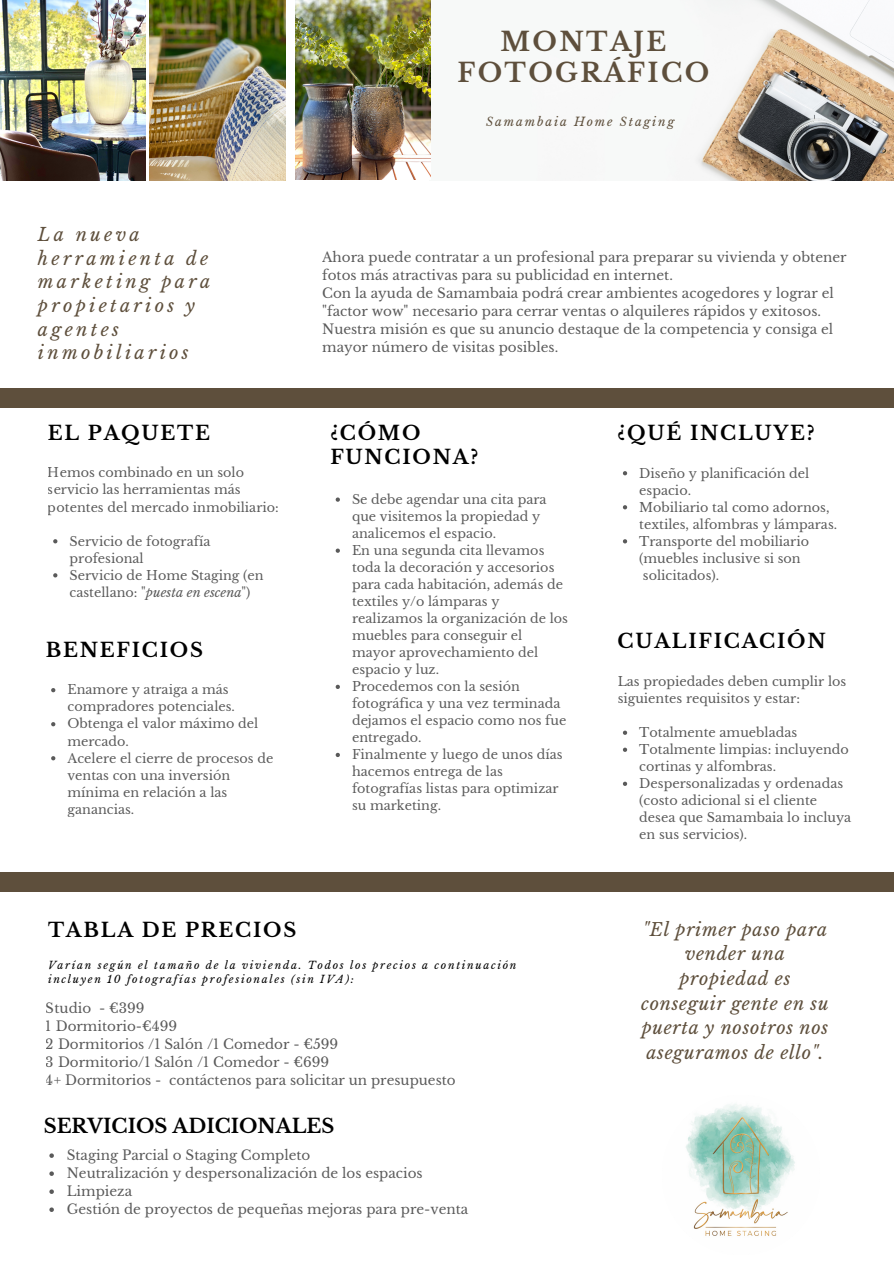
<style>
.page{position:relative;width:894px;height:1264px;background:#fff}
.page>*{position:absolute;margin:0;border:0;box-sizing:border-box;transform-origin:0 0}
.t1{font:700 25.95px/31.7px "Libre Baskerville";letter-spacing:.09em;color:#5e4f3c;text-align:center}
.t2{font:700 19.5px/23.7px "Libre Baskerville";letter-spacing:.09em;color:#000}
.t3{font:700 19.5px "Libre Baskerville";color:#000}
.t4{font:italic 18px/23.7px "Libre Baskerville";letter-spacing:.18em;color:#5e4f3c}
.t5{font:italic 17.85px/24.6px "Libre Baskerville";letter-spacing:.04em;color:#5e4f3c;text-align:center}
.t6{font:13.5px/18px "Libre Baskerville";color:#000}
.t7{font:12.75px/17px "Libre Baskerville";color:#000}
.t8{font:italic 12px "Libre Baskerville";letter-spacing:.16em;color:#5e4f3c}
.t9{font:italic 10.5px/14px "Libre Baskerville";letter-spacing:.16em;color:#000}
.s1{font-style:italic}
</style>
<div class="page">
<div style="left:0;top:872px;width:893px;height:19px;background:#5e4f3c"></div>
<img style="left:295px;top:0;width:598px;height:180px">
<img style="left:150px;top:0;width:135px;height:180px">
<img style="left:0;top:0;width:145px;height:180px">
<img style="left:686px;top:1104px;width:109px;height:132px">
<svg style="left:49px;top:1153px;width:5px;height:4px"></svg>
<svg style="left:49px;top:1171px;width:5px;height:4px"></svg>
<svg style="left:49px;top:1189px;width:5px;height:4px"></svg>
<svg style="left:49px;top:1207px;width:5px;height:4px"></svg>
<div style="left:0;top:388px;width:893px;height:19px;background:#5e4f3c"></div>
<svg style="left:51px;top:688px;width:4px;height:4px"></svg>
<svg style="left:51px;top:722px;width:4px;height:4px"></svg>
<svg style="left:51px;top:756px;width:4px;height:4px"></svg>
<svg style="left:622px;top:471px;width:5px;height:4px"></svg>
<svg style="left:622px;top:505px;width:5px;height:4px"></svg>
<svg style="left:622px;top:539px;width:5px;height:4px"></svg>
<svg style="left:335px;top:497px;width:5px;height:4px"></svg>
<svg style="left:335px;top:548px;width:5px;height:5px"></svg>
<svg style="left:335px;top:684px;width:5px;height:5px"></svg>
<svg style="left:335px;top:752px;width:5px;height:5px"></svg>
<svg style="left:622px;top:730px;width:5px;height:5px"></svg>
<svg style="left:622px;top:747px;width:5px;height:5px"></svg>
<svg style="left:623px;top:781px;width:4px;height:5px"></svg>
<svg style="left:53px;top:539px;width:4px;height:4px"></svg>
<svg style="left:53px;top:573px;width:4px;height:4px"></svg>
<h1 class="t1" style="left:457px;top:26px;width:253px">MONTAJE<br>FOTOGRÁFICO</h1>
<h3 class="t4" style="left:38px;top:223px;width:174px">La nueva herramienta de marketing para propietarios y agentes inmobiliarios</h3>
<h2 class="t2" style="left:48px;top:421px;width:164px">EL PAQUETE</h2>
<p class="t7" style="left:48px;top:464px;width:232px">Hemos combinado en un solo servicio las herramientas más potentes del mercado inmobiliario:</p>
<p class="t7" style="left:70px;top:532px;width:195px">Servicio de fotografía profesional<br>Servicio de Home Staging (en castellano: "<span class="s1">puesta en escena</span>")</p>
<h2 class="t2" style="left:46px;top:638px;width:159px">BENEFICIOS</h2>
<p class="t7" style="left:67px;top:681px;width:207px">Enamore y atraiga a más compradores potenciales.<br>Obtenga el valor máximo del mercado.<br>Acelere el cierre de procesos de ventas con una inversión mínima en relación a las ganancias.</p>
<p class="t8" style="left:486px;top:114px;width:190px">Samambaia Home Staging</p>
<p class="t6" style="left:322px;top:248px;width:526px">Ahora puede contratar a un profesional para preparar su vivienda y obtener fotos más atractivas para su publicidad en internet.<br>Con la ayuda de Samambaia podrá crear ambientes acogedores y lograr el "factor wow" necesario para cerrar ventas o alquileres rápidos y exitosos.<br>Nuestra misión es que su anuncio destaque de la competencia y consiga el mayor número de visitas posibles.</p>
<h2 class="t2" style="left:330px;top:421px;width:149px">¿CÓMO<br>FUNCIONA?</h2>
<p class="t7" style="left:352px;top:491px;width:217px">Se debe agendar una cita para que visitemos la propiedad y analicemos el espacio.<br>En una segunda cita llevamos toda la decoración y accesorios para cada habitación, además de textiles y/o lámparas y realizamos la organización de los muebles para conseguir el mayor aprovechamiento del espacio y luz.<br>Procedemos con la sesión fotográfica y una vez terminada dejamos el espacio como nos fue entregado.<br>Finalmente y luego de unos días hacemos entrega de las fotografías listas para optimizar su marketing.</p>
<h2 class="t2" style="left:617px;top:421px;width:198px">¿QUÉ INCLUYE?</h2>
<p class="t7" style="left:639px;top:464px;width:199px">Diseño y planificación del espacio.<br>Mobiliario tal como adornos, textiles, alfombras y lámparas.<br>Transporte del mobiliario (muebles inclusive si son solicitados).</p>
<h2 class="t2" style="left:617px;top:629px;width:210px">CUALIFICACIÓN</h2>
<p class="t7" style="left:617px;top:673px;width:230px">Las propiedades deben cumplir los siguientes requisitos y estar:</p>
<p class="t7" style="left:639px;top:724px;width:213px">Totalmente amuebladas<br>Totalmente limpias: incluyendo cortinas y alfombras.<br>Despersonalizadas y ordenadas (costo adicional si el cliente desea que Samambaia lo incluya en sus servicios).</p>
<h2 class="t2" style="left:48px;top:918px;width:250px">TABLA DE PRECIOS</h2>
<p class="t9" style="left:48px;top:958px;width:470px">Varían según el tamaño de la vivienda. Todos los precios a continuación incluyen 10 fotografías profesionales (sin IVA):</p>
<p class="t6" style="left:46px;top:999px;width:411px">Studio - €399<br>1 Dormitorio-€499<br>2 Dormitorios /1 Salón /1 Comedor - €599<br>3 Dormitorio/1 Salón /1 Comedor - €699<br>4+ Dormitorios - contáctenos para solicitar un presupuesto</p>
<h2 class="t3" style="left:44px;top:1114px;width:292px">SERVICIOS ADICIONALES</h2>
<p class="t6" style="left:67px;top:1146px;width:403px">Staging Parcial o Staging Completo<br>Neutralización y despersonalización de los espacios Limpieza<br>Gestión de proyectos de pequeñas mejoras para pre-venta</p>
<h3 class="t5" style="left:641px;top:917px;width:189px">"El primer paso para vender una propiedad es conseguir gente en su puerta y nosotros nos aseguramos de ello".</h3>
</div>
